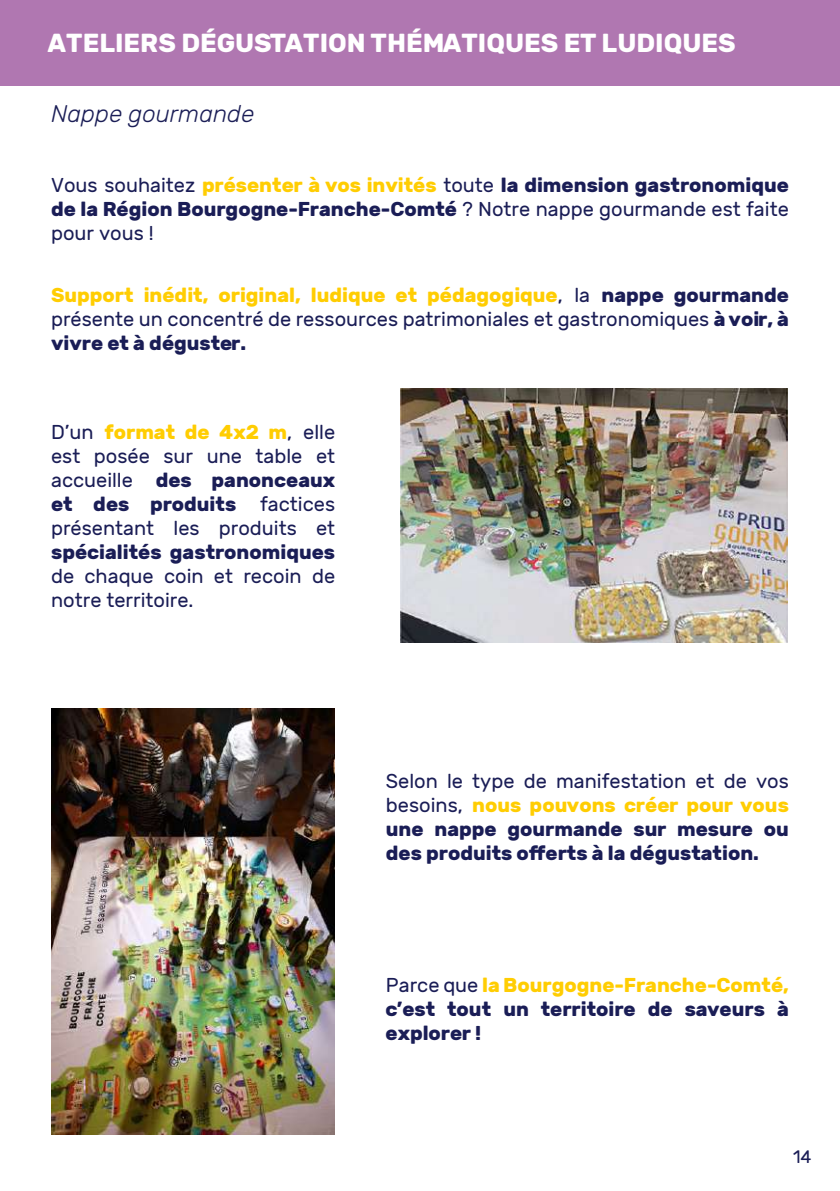
<style>
.page{position:relative;width:840px;height:1191px;background:#fff}
.page>*{position:absolute;margin:0;border:0;box-sizing:border-box;transform-origin:0 0}
.t1{font:700 26px "Rubik";color:#fff}
.t2{font:italic 300 24px "Rubik";color:#1a1d56}
.t3{font:700 20px/24px "Rubik";color:#1a1d56;text-align:justify}
.t4{font:20px/24px "Rubik";color:#1a1d56;text-align:justify}
.t5{font:18px "Rubik";color:#1a1d56}
.s1{font-weight:400}
.s2{color:#ffcd02}
.s3{font-weight:700;color:#ffcd02}
.s4{font-weight:700}
</style>
<div class="page">
<svg style="left:839px;top:0;width:1px;height:28px"></svg>
<div style="left:0;top:0;width:839px;height:85px;background:#b077b1"></div>
<img style="left:51px;top:709px;width:283px;height:425px">
<img style="left:400px;top:389px;width:386px;height:254px">
<h1 class="t1" style="left:48px;top:28px;width:689px">ATELIERS DÉGUSTATION THÉMATIQUES ET LUDIQUES</h1>
<p class="t2" style="left:51px;top:100px;width:204px">Nappe gourmande</p>
<p class="t3" style="left:51px;top:173px;width:738px"><span class="s1">Vous souhaitez</span> <span class="s2">présenter à vos invités</span> <span class="s1">toute</span> la dimension gastronomique de la Région Bourgogne-Franche-Comté <span class="s1">? Notre nappe gourmande est faite pour vous !</span></p>
<p class="t4" style="left:51px;top:283px;width:739px"><span class="s3">Support inédit, original, ludique et pédagogique</span>, la <span class="s4">nappe gourmande </span>présente un concentré de ressources patrimoniales et gastronomiques <span class="s4">à voir, à vivre et à déguster.</span></p>
<p class="t4" style="left:51px;top:421px;width:285px">D’un <span class="s3">format de 4x2 m</span>, elle est posée sur une table et accueille <span class="s4">des panonceaux et des produits</span> factices présentant les produits et</p>
<p class="t3" style="left:51px;top:541px;width:285px">spécialités gastronomiques</p>
<p class="t4" style="left:51px;top:565px;width:285px">de chaque coin et recoin de notre territoire.</p>
<p class="t3" style="left:386px;top:769px;width:404px"><span class="s1">Selon le type de manifestation et de vos besoins,</span> <span class="s2">nous pouvons créer pour vous </span>une nappe gourmande sur mesure ou des produits offerts à la dégustation.</p>
<p class="t3" style="left:385px;top:973px;width:404px"><span class="s1">Parce que</span> <span class="s2">la Bourgogne-Franche-Comté, </span>c’est tout un territoire de saveurs à explorer !</p>
<p class="t5" style="left:792px;top:1146px;width:20px">14</p>
</div>
